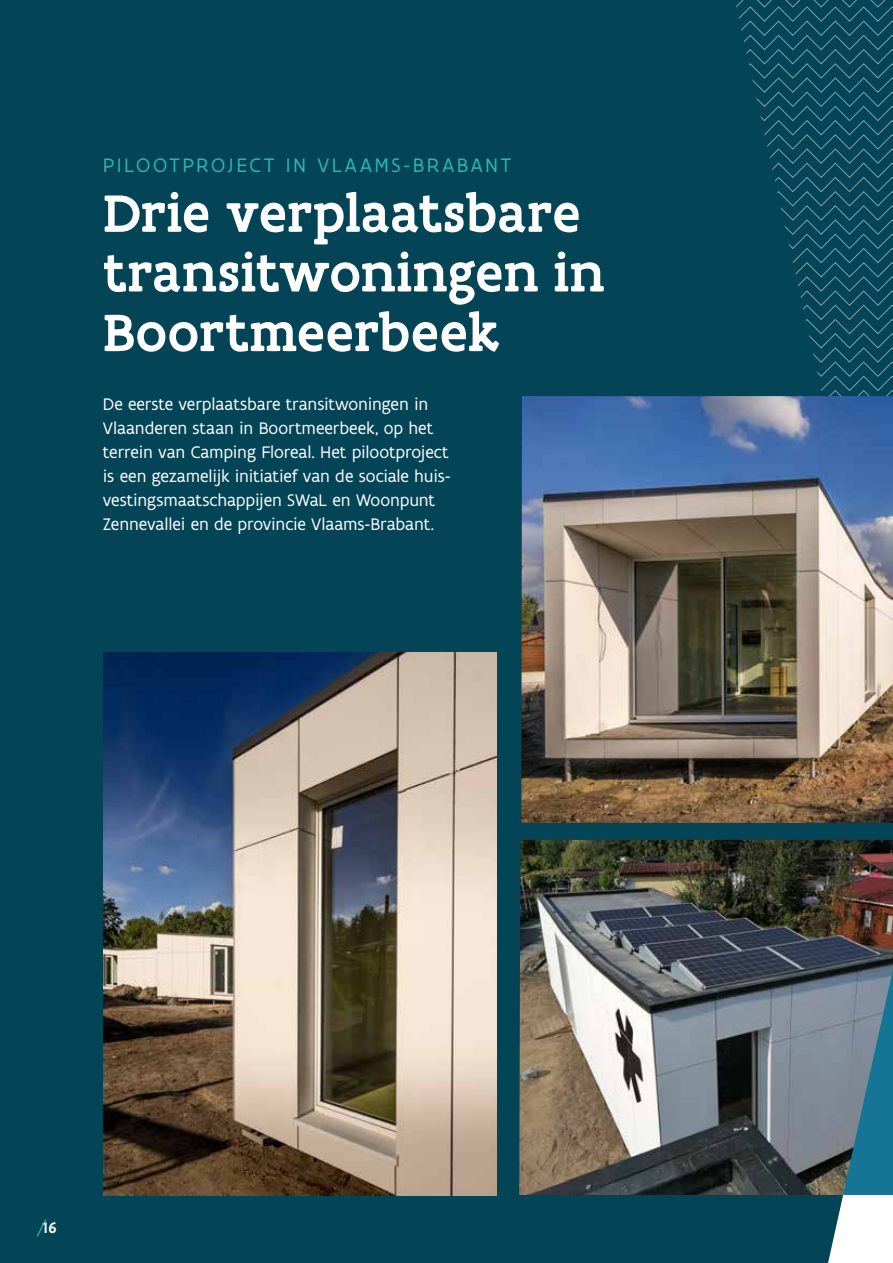
<style>
.page{position:relative;width:893px;height:1263px;background:#044457}
.page>*{position:absolute;margin:0;border:0;box-sizing:border-box;transform-origin:0 0}
.t1{font:500 56.55px/59.7px "Flanders Art Serif";color:#fff}
.t2{font:21px "Flanders Art Sans";letter-spacing:.12em;color:#2cb6b7}
.t3{font:18px/24px "Flanders Art Sans";letter-spacing:-.005em;color:#fff}
.t4{font:500 16.5px "Flanders Art Sans";color:#fff}
</style>
<div class="page">
<svg style="left:735px;top:0;width:158px;height:396px;background:#0c4a5c"></svg>
<img style="left:519px;top:840px;width:374px;height:355px">
<img style="left:521px;top:396px;width:372px;height:427px">
<img style="left:104px;top:653px;width:392px;height:542px">
<svg style="left:37px;top:1219px;width:9px;height:17px"></svg>
<p class="t2" style="left:103px;top:153px;width:410px">PILOOTPROJECT IN VLAAMS-BRABANT</p>
<h1 class="t1" style="left:103px;top:183px;width:503px">Drie verplaatsbare transitwoningen in<br>Boortmeerbeek</h1>
<p class="t3" style="left:103px;top:392px;width:349px">De eerste verplaatsbare transitwoningen in Vlaanderen staan in Boortmeerbeek, op het terrein van Camping Floreal. Het pilootproject is een gezamelijk initiatief van de sociale huis&shy;vestingsmaatschappijen SWaL en Woonpunt Zennevallei en de provincie Vlaams-Brabant.</p>
<p class="t4" style="left:43px;top:1217px;width:16px">16</p>
</div>
